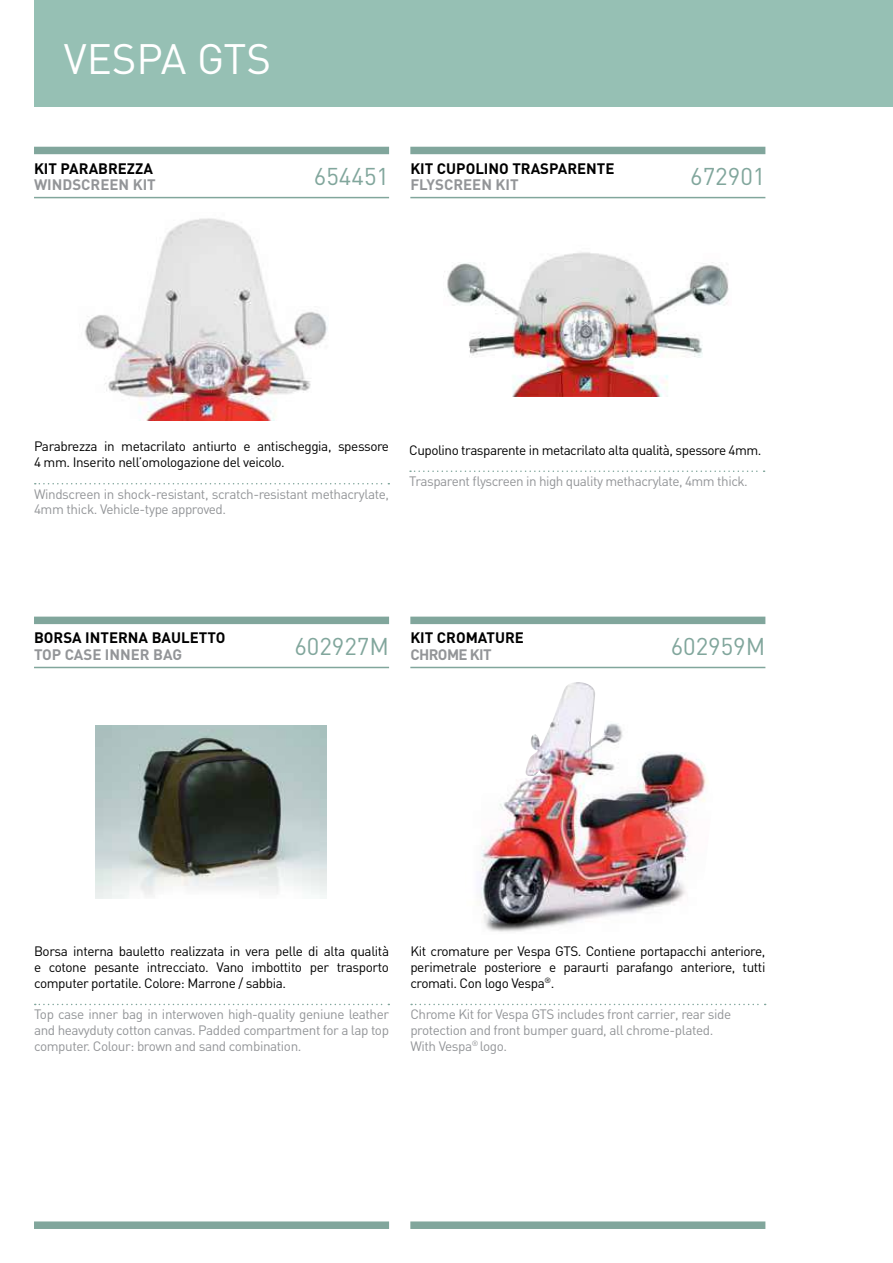
<style>
.page{position:relative;width:893px;height:1263px;background:#fff}
.page>*{position:absolute;margin:0;border:0;box-sizing:border-box;transform-origin:0 0}
.t1{font:42px "DIN";color:#fff}
.t2{font:24px "DIN";color:#81a69c}
.t3{font:700 15px "DIN";color:#000}
.t4{font:700 15px "DIN";color:#939598}
.t5{font:13.5px/15.8px "DIN";letter-spacing:-.03em;color:#000;text-align:justify}
.t6{font:13.5px/15.8px "DIN";letter-spacing:-.03em;color:#939598}
</style>
<div class="page">
<div style="left:34px;top:1221px;width:355px;height:8px;background:#81a69c"></div>
<div style="left:410px;top:1221px;width:355px;height:8px;background:#81a69c"></div>
<div style="left:34px;top:0;width:859px;height:106px;background:#96c0b4"></div>
<hr style="left:34px;top:667px;width:355px;height:1px;background:#81a69c">
<div style="left:34px;top:617px;width:355px;height:7px;background:#81a69c"></div>
<svg style="left:35px;top:1004px;width:354px;height:1px"></svg>
<img style="left:95px;top:725px;width:232px;height:174px">
<img style="left:444px;top:252px;width:285px;height:144px">
<hr style="left:410px;top:197px;width:355px;height:1px;background:#81a69c">
<div style="left:410px;top:147px;width:355px;height:7px;background:#81a69c"></div>
<svg style="left:410px;top:470px;width:355px;height:2px"></svg>
<hr style="left:34px;top:197px;width:355px;height:1px;background:#81a69c">
<div style="left:34px;top:147px;width:355px;height:7px;background:#81a69c"></div>
<svg style="left:35px;top:483px;width:354px;height:1px"></svg>
<img style="left:85px;top:218px;width:243px;height:203px">
<hr style="left:410px;top:667px;width:355px;height:1px;background:#81a69c">
<div style="left:410px;top:617px;width:355px;height:7px;background:#81a69c"></div>
<svg style="left:411px;top:1004px;width:355px;height:1px"></svg>
<img style="left:481px;top:682px;width:227px;height:250px">
<h1 class="t1" style="left:64px;top:33px;width:209px">VESPA GTS</h1>
<p class="t3" style="left:34px;top:158px;width:120px">KIT PARABREZZA</p>
<p class="t4" style="left:34px;top:175px;width:123px">WIN DSCREEN KIT</p>
<h2 class="t2" style="left:314px;top:162px;width:77px">654451</h2>
<p class="t3" style="left:410px;top:158px;width:206px">KIT CUPOLINO TRASPARENTE</p>
<p class="t4" style="left:410px;top:175px;width:110px">FLYSCREEN KIT</p>
<h2 class="t2" style="left:690px;top:162px;width:77px">672901</h2>
<p class="t5" style="left:34px;top:438px;width:357px">Parabrezza in metacrilato antiurto e antischeggia, spessore<br>4 mm. Inserito nell’omologazione del veicolo.</p>
<p class="t6" style="left:34px;top:486px;width:357px">Windscreen in shock-resistant, scratch-resistant methacrylate,<br>4mm thick. Vehicle-type approved.</p>
<p class="t5" style="left:409px;top:442px;width:354px">Cupolino trasparente in metacrilato alta qualità, spessore 4mm.</p>
<p class="t6" style="left:409px;top:473px;width:340px">Trasparent flyscreen in high quality methacrylate, 4mm thick.</p>
<p class="t3" style="left:34px;top:628px;width:193px">BORSA INTERNA BAULETTO</p>
<p class="t4" style="left:34px;top:645px;width:148px">TOP CASE INN ER BAG</p>
<h2 class="t2" style="left:294px;top:631px;width:96px">602927M</h2>
<p class="t3" style="left:410px;top:628px;width:115px">KIT CROMATURE</p>
<p class="t4" style="left:410px;top:645px;width:83px">CHROME KIT</p>
<h2 class="t2" style="left:671px;top:631px;width:96px">602959M</h2>
<p class="t5" style="left:34px;top:943px;width:357px">Borsa interna bauletto realizzata in vera pelle di alta qualità e cotone pesante intrecciato. Vano imbottito per trasporto computer portatile. Colore: Marrone / sabbia.</p>
<p class="t6" style="left:34px;top:1006px;width:357px;text-align:justify">Top case inner bag in interwoven high-quality geniune leather and heavyduty cotton canvas. Padded compartment for a lap top computer. Colour: brown and sand combination.</p>
<p class="t5" style="left:410px;top:943px;width:357px">Kit cromature per Vespa GTS. Contiene portapacchi anteriore, perimetrale posteriore e paraurti parafango anteriore, tutti cromati. Con logo Vespa<sup>®</sup>.</p>
<p class="t6" style="left:410px;top:1006px;width:322px">Chrome Kit for Vespa GTS includes front carrier, rear side protection and front bumper guard, all chrome-plated.<br>With Vespa<sup>®</sup> logo.</p>
</div>
